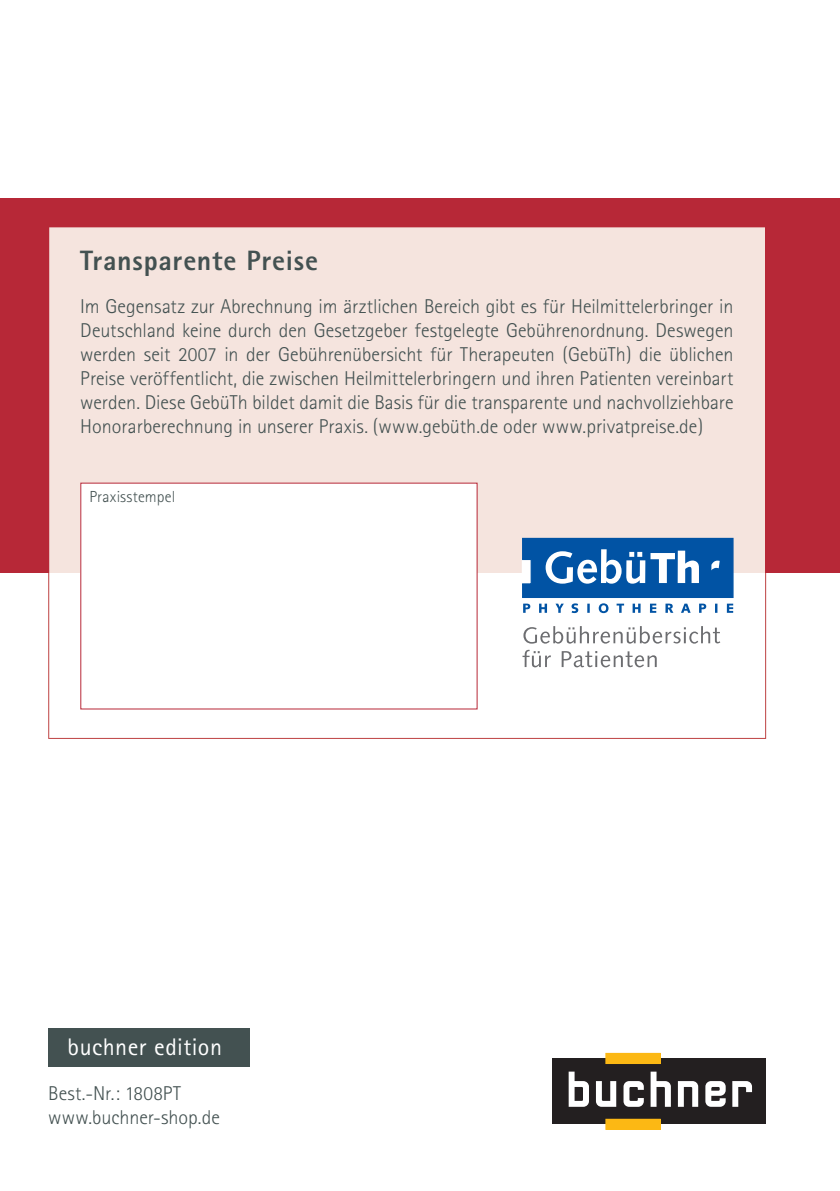
<style>
.page{position:relative;width:840px;height:1191px;background:#fff}
.page>*{position:absolute;margin:0;border:0;box-sizing:border-box;transform-origin:0 0}
.t1{font:800 28px "Rotis Sans Serif";letter-spacing:.025em;color:#435151}
.t2{font:24px "Rotis Sans Serif";letter-spacing:.02em;color:#fff}
.t3{font:300 20px/24px "Rotis Sans Serif";color:#435151;text-align:justify}
.t4{font:300 16px "Rotis Sans Serif";letter-spacing:.015em;color:#435151}
</style>
<div class="page">
<div style="left:0;top:198px;width:839px;height:375px;background:#b72837"></div>
<svg style="left:48px;top:573px;width:717px;height:166px"></svg>
<div style="left:49px;top:227px;width:716px;height:346px;background:#f5e4de"></div>
<div style="left:81px;top:483px;width:396px;height:226px;background:#fff"></div>
<div style="left:48px;top:1028px;width:202px;height:38px;background:#435151"></div>
<div style="left:551px;top:1058px;width:214px;height:66px;background:#231f20"></div>
<svg style="left:568px;top:1071px;width:20px;height:35px"></svg>
<svg style="left:596px;top:1081px;width:20px;height:25px"></svg>
<svg style="left:650px;top:1071px;width:20px;height:35px"></svg>
<svg style="left:677px;top:1081px;width:20px;height:25px"></svg>
<svg style="left:732px;top:1081px;width:19px;height:25px"></svg>
<svg style="left:623px;top:1081px;width:20px;height:25px"></svg>
<svg style="left:705px;top:1081px;width:20px;height:25px"></svg>
<div style="left:605px;top:1053px;width:54px;height:10px;background:#fcb814"></div>
<div style="left:605px;top:1119px;width:54px;height:10px;background:#fcb814"></div>
<svg style="left:523px;top:626px;width:196px;height:17px"></svg>
<svg style="left:522px;top:650px;width:28px;height:17px"></svg>
<svg style="left:561px;top:651px;width:95px;height:16px"></svg>
<svg style="left:521px;top:538px;width:212px;height:75px"></svg>
<h1 class="t1" style="left:80px;top:243px;width:239px">Transparente Preise</h1>
<p class="t3" style="left:80px;top:294px;width:654px">Im Gegensatz zur Abrechnung im ärztlichen Bereich gibt es für Heilmittelerbringer in Deutschland keine durch den Gesetzgeber festgelegte Gebührenordnung. Deswegen werden seit 2007 in der Gebührenübersicht für Therapeuten (GebüTh) die üblichen Preise veröffentlicht, die zwischen Heilmittelerbringern und ihren Patienten vereinbart werden. Diese GebüTh bildet damit die Basis für die transparente und nachvollziehbare Honorarberechnung in unserer Praxis. (www.gebüth.de oder www.privatpreise.de)</p>
<p class="t4" style="left:89px;top:487px;width:87px">Praxisstempel</p>
<p class="t2" style="left:68px;top:1032px;width:156px">buchner edition</p>
<p class="t3" style="left:48px;top:1081px;width:173px">Best.-Nr.: 1808PT www.buchner-shop.de</p>
</div>
